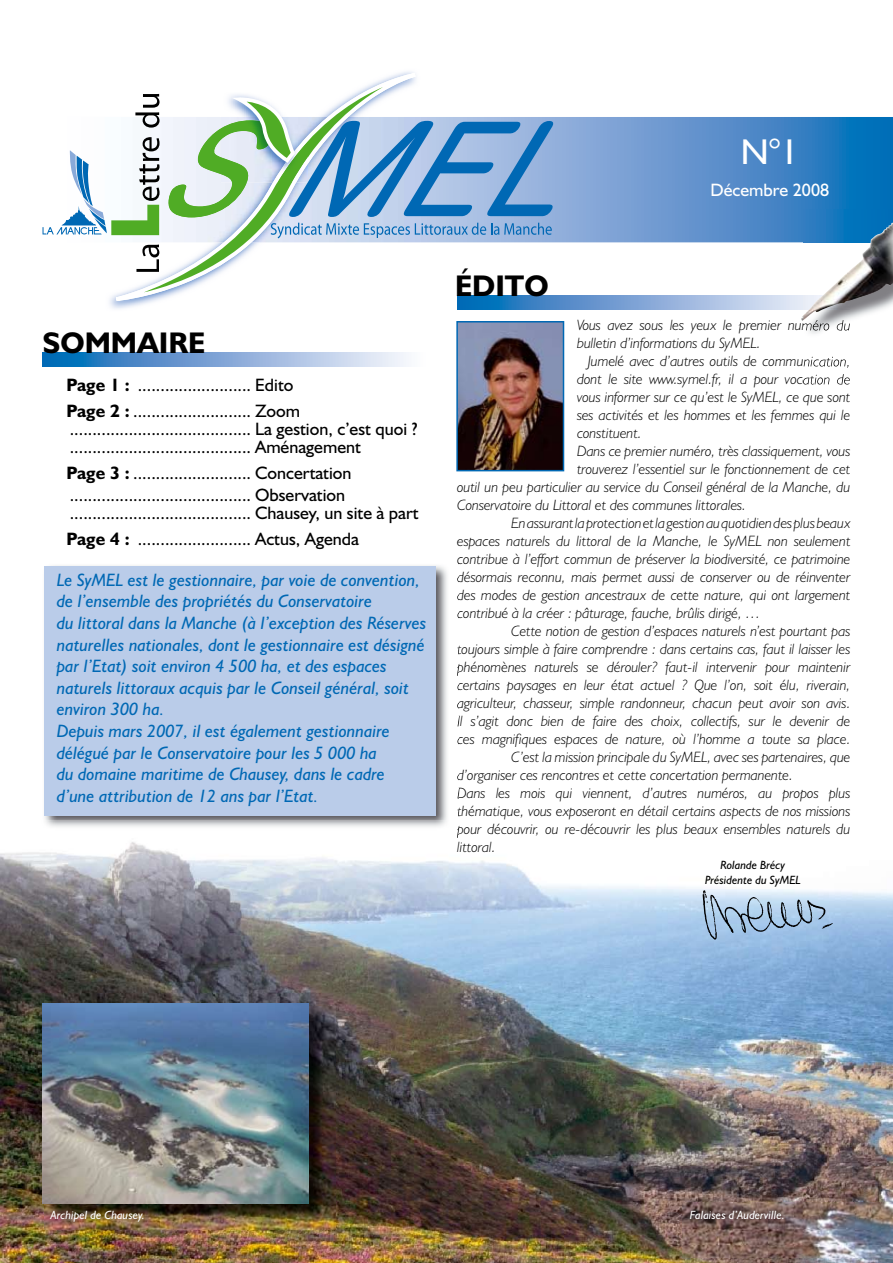
<style>
.page{position:relative;width:893px;height:1263px;background:#fff}
.page>*{position:absolute;margin:0;border:0;box-sizing:border-box;transform-origin:0 0}
.t1{font:36px "Humanist 521 BT";color:#fff}
.t2{font:700 30px "Humanist 521 BT";color:#000}
.t3{font:italic 18px/21.6px "Humanist 521 BT";color:#0068b4}
.t4{font:18px/25.8px "Humanist 521 BT";color:#000}
.t5{font:18px "Humanist 521 BT";color:#fff}
.t6{font:italic 300 15px/18px "Humanist 521 BT";color:#000}
.t7{font:italic 12px "Humanist 521 BT";color:#fff}
.t8{font:italic 12px/14.4px "Humanist 521 BT";color:#000;text-align:center}
.s1{font-weight:700}
</style>
<div class="page">
<svg style="left:429px;top:117px;width:464px;height:125px;background:#5890cb"></svg>
<img style="left:0;top:842px;width:893px;height:421px">
<svg style="left:457px;top:296px;width:344px;height:13px;background:#75a4d4"></svg>
<img style="left:682px;top:1202px;width:211px;height:55px">
<img style="left:44px;top:565px;width:403px;height:262px">
<svg style="left:457px;top:563px;width:2px;height:275px"></svg>
<div style="left:44px;top:566px;width:392px;height:249px;background:#bacce9"></div>
<img style="left:45px;top:1006px;width:291px;height:224px">
<img style="left:43px;top:1003px;width:266px;height:200px">
<svg style="left:42px;top:353px;width:365px;height:14px;background:#7ea9d7"></svg>
<img style="left:803px;top:209px;width:90px;height:14px">
<img style="left:803px;top:321px;width:47px;height:13px">
<img style="left:803px;top:356px;width:46px;height:12px">
<img style="left:803px;top:374px;width:47px;height:11px">
<img style="left:801px;top:223px;width:92px;height:98px">
<img style="left:456px;top:321px;width:108px;height:150px">
<img style="left:703px;top:890px;width:14px;height:49px">
<svg style="left:116px;top:73px;width:300px;height:228px"></svg>
<img style="left:221px;top:92px;width:87px;height:5px">
<svg style="left:166px;top:97px;width:389px;height:120px"></svg>
<svg style="left:271px;top:223px;width:281px;height:15px;background:#92b6dd"></svg>
<svg style="left:136px;top:245px;width:23px;height:27px"></svg>
<svg style="left:135px;top:94px;width:25px;height:34px"></svg>
<svg style="left:43px;top:137px;width:117px;height:98px"></svg>
<h2 class="t2" style="left:43px;top:324px;width:164px">SOMMAIRE</h2>
<p class="t4" style="left:67px;top:372px;width:235px"><span class="s1">Page 1 :</span> ......................... Edito<br><span class="s1">Page 2 :</span> .......................... Zoom</p>
<p class="t4" style="left:70px;top:419px;width:349px;line-height:18px">........................................ La gestion, c’est quoi ? ........................................ Aménagement</p>
<p class="t4" style="left:67px;top:461px;width:286px;line-height:22.2px"><span class="s1">Page 3 :</span> .......................... Concertation ........................................ Observation</p>
<p class="t4" style="left:67px;top:500px;width:354px">........................................ Chausey, un site à part<br><span class="s1">Page 4 :</span> ......................... Actus, Agenda</p>
<p class="t3" style="left:57px;top:568px;width:371px">Le SyMEL est le gestionnaire, par voie de convention, de l’ensemble des propriétés du Conservatoire<br>du littoral dans la Manche (à l’exception des Réserves naturelles nationales, dont le gestionnaire est désigné par l’Etat) soit environ 4 500 ha, et des espaces naturels littoraux acquis par le Conseil général, soit environ 300 ha.<br>Depuis mars 2007, il est également gestionnaire délégué par le Conservatoire pour les 5 000 ha<br>du domaine maritime de Chausey, dans le cadre d’une attribution de 12 ans par l’Etat.</p>
<h2 class="t2" style="left:455px;top:267px;width:95px">ÉDITO</h2>
<h1 class="t1" style="left:741px;top:130px;width:60px">N°1</h1>
<p class="t5" style="left:710px;top:178px;width:120px">Décembre 2008</p>
<p class="t6" style="left:577px;top:316px;width:275px">Vous avez sous les yeux le premier numéro du bulletin d’informations du SyMEL.</p>
<p class="t6" style="left:588px;top:352px;width:264px">Jumelé avec d’autres outils de communication,</p>
<p class="t6" style="left:577px;top:370px;width:275px">dont le site www.symel.fr, il a pour vocation de</p>
<p class="t6" style="left:577px;top:388px;width:275px">vous informer sur ce qu’est le SyMEL, ce que sont</p>
<p class="t6" style="left:577px;top:406px;width:275px">ses activités et les hommes et les femmes qui le</p>
<p class="t6" style="left:577px;top:424px;width:66px">constituent.</p>
<p class="t6" style="left:577px;top:442px;width:275px">Dans ce premier numéro, très classiquement, vous</p>
<p class="t6" style="left:577px;top:460px;width:275px">trouverez l’essentiel sur le fonctionnement de cet</p>
<p class="t6" style="left:457px;top:478px;width:395px">outil un peu particulier au service du Conseil général de la Manche, du</p>
<p class="t6" style="left:457px;top:496px;width:290px">Conservatoire du Littoral et des communes littorales.</p>
<p class="t6" style="left:511px;top:514px;width:341px">En assurant la protection et la gestion au quotidien des plus beaux</p>
<p class="t6" style="left:457px;top:532px;width:395px">espaces naturels du littoral de la Manche, le SyMEL non seulement</p>
<p class="t6" style="left:457px;top:550px;width:395px">contribue à l’effort commun de préserver la biodiversité, ce patrimoine</p>
<p class="t6" style="left:457px;top:568px;width:395px">désormais reconnu, mais permet aussi de conserver ou de réinventer</p>
<p class="t6" style="left:457px;top:586px;width:395px">des modes de gestion ancestraux de cette nature, qui ont largement</p>
<p class="t6" style="left:457px;top:604px;width:305px">contribué à la créer : pâturage, fauche, brûlis dirigé, …</p>
<p class="t6" style="left:511px;top:622px;width:341px">Cette notion de gestion d’espaces naturels n’est pourtant pas</p>
<p class="t6" style="left:457px;top:640px;width:395px">toujours simple à faire comprendre : dans certains cas, faut il laisser les</p>
<p class="t6" style="left:457px;top:658px;width:395px">phénomènes naturels se dérouler? faut-il intervenir pour maintenir</p>
<p class="t6" style="left:457px;top:676px;width:395px">certains paysages en leur état actuel ? Que l’on, soit élu, riverain,</p>
<p class="t6" style="left:457px;top:694px;width:395px">agriculteur, chasseur, simple randonneur, chacun peut avoir son avis.</p>
<p class="t6" style="left:457px;top:712px;width:395px">Il s’agit donc bien de faire des choix, collectifs, sur le devenir de</p>
<p class="t6" style="left:457px;top:730px;width:395px">ces magnifiques espaces de nature, où l’homme a toute sa place.</p>
<p class="t6" style="left:511px;top:748px;width:341px">C’est la mission principale du SyMEL, avec ses partenaires, que</p>
<p class="t6" style="left:457px;top:766px;width:337px">d’organiser ces rencontres et cette concertation permanente.</p>
<p class="t6" style="left:457px;top:784px;width:395px">Dans les mois qui viennent, d’autres numéros, au propos plus</p>
<p class="t6" style="left:457px;top:802px;width:395px">thématique, vous exposeront en détail certains aspects de nos missions</p>
<p class="t6" style="left:457px;top:820px;width:395px">pour découvrir, ou re-découvrir les plus beaux ensembles naturels du</p>
<p class="t6" style="left:457px;top:838px;width:40px">littoral.</p>
<p class="t8" style="left:705px;top:858px;width:97px">Rolande Brécy<br>Présidente du SyMEL</p>
<p class="t7" style="left:51px;top:1207px;width:96px">Archipel de Chausey.</p>
<p class="t7" style="left:690px;top:1207px;width:96px">Falaises d’Auderville.</p>
</div>
